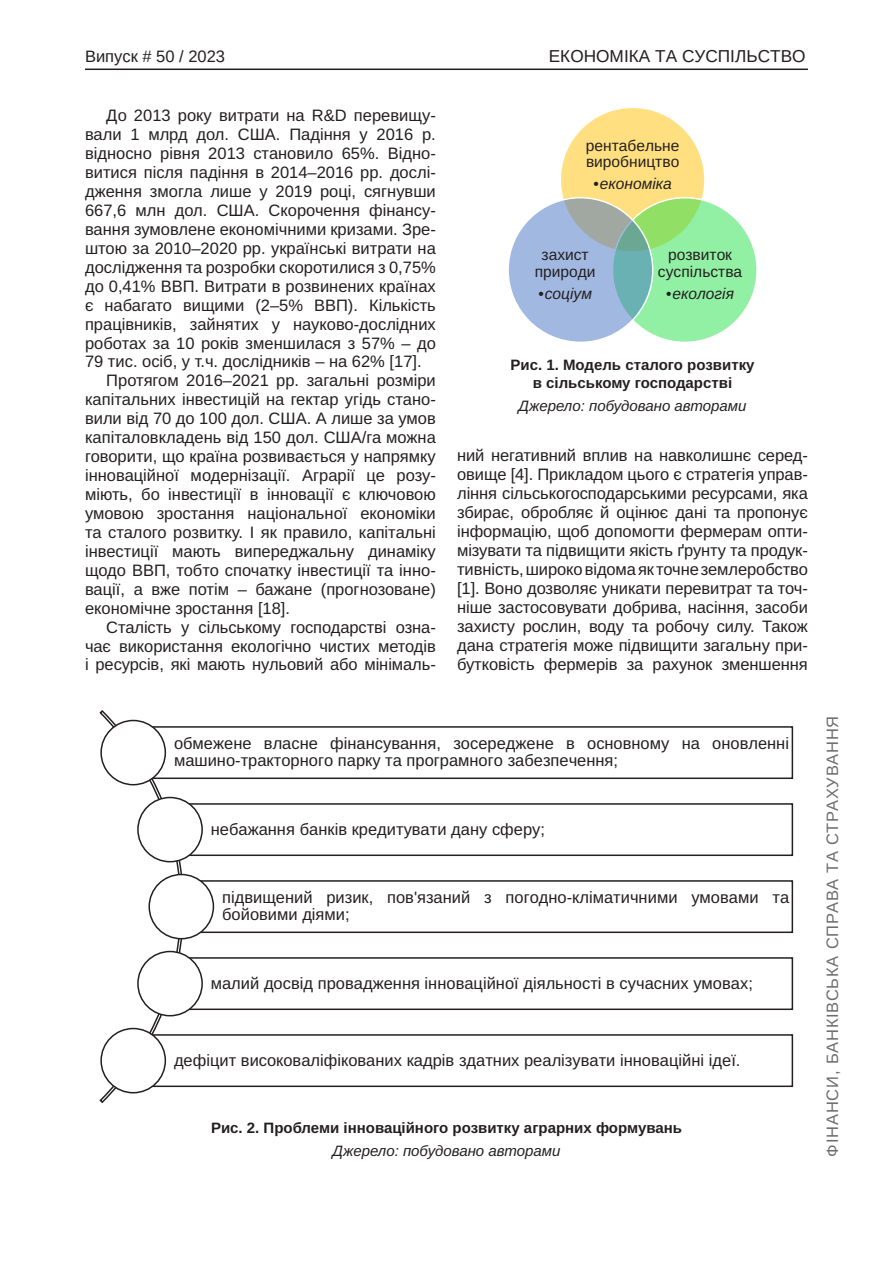
<style>
.page{position:relative;width:893px;height:1263px;background:#fff}
.page>*{position:absolute;margin:0;border:0;box-sizing:border-box;transform-origin:0 0}
.t1{font:17.25px "Arimo";color:#231f20}
.Текст_основной_G{font:16.5px/18.9px "Arimo";letter-spacing:-.005em;color:#231f20;text-align:justify}
.t2{font:16.5px/17.1px "Arimo Roman";color:#231f20}
.t3{font:16.5px "Arimo";letter-spacing:.05em;color:#6c6d70}
.t4{font:16.5px "Arimo";color:#231f20}
.t5{font:15.6px/16.2px "Arimo Roman";color:#231f20;text-align:center}
.t6{font:italic 15.6px "Arimo";color:#231f20}
.Рисунок_N{font:700 15px "Arimo";color:#231f20}
.Джерело{font:italic 15px "Arimo";color:#231f20}
.s1{font-family:"Arimo Roman";font-style:normal}
</style>
<div class="page">
<hr style="left:85px;top:69px;width:723px;height:1px;background:#231f20">
<div style="left:560px;top:107px;width:145px;height:145px;background:#ffdf80;border-radius:50%"></div>
<div style="left:612px;top:198px;width:145px;height:144px;background:#23e148;border-radius:50%;opacity:.5"></div>
<div style="left:508px;top:198px;width:145px;height:144px;background:#4472c4;border-radius:50%;opacity:.5"></div>
<svg style="left:99px;top:710px;width:111px;height:394px"></svg>
<div style="left:133px;top:727px;width:659px;height:51px;background:#fff"></div>
<div style="left:132px;top:726px;width:661px;height:53px;border:2px solid #231f20"></div>
<div style="left:101px;top:720px;width:64px;height:65px;background:#fff;border-radius:50%"></div>
<div style="left:100px;top:720px;width:66px;height:65px;border:2px solid #231f20;border-radius:50%"></div>
<div style="left:170px;top:804px;width:622px;height:51px;background:#fff"></div>
<div style="left:169px;top:803px;width:624px;height:53px;border:2px solid #231f20"></div>
<div style="left:138px;top:797px;width:64px;height:65px;background:#fff;border-radius:50%"></div>
<div style="left:137px;top:797px;width:66px;height:65px;border:2px solid #231f20;border-radius:50%"></div>
<div style="left:181px;top:881px;width:611px;height:51px;background:#fff"></div>
<div style="left:181px;top:880px;width:612px;height:53px;border:2px solid #231f20"></div>
<div style="left:149px;top:874px;width:64px;height:65px;background:#fff;border-radius:50%"></div>
<div style="left:148px;top:874px;width:66px;height:65px;border:2px solid #231f20;border-radius:50%"></div>
<div style="left:170px;top:958px;width:622px;height:51px;background:#fff"></div>
<div style="left:169px;top:957px;width:624px;height:53px;border:2px solid #231f20"></div>
<div style="left:138px;top:951px;width:64px;height:65px;background:#fff;border-radius:50%"></div>
<div style="left:137px;top:951px;width:66px;height:65px;border:2px solid #231f20;border-radius:50%"></div>
<div style="left:133px;top:1035px;width:659px;height:51px;background:#fff"></div>
<div style="left:132px;top:1034px;width:661px;height:53px;border:2px solid #231f20"></div>
<div style="left:101px;top:1028px;width:64px;height:65px;background:#fff;border-radius:50%"></div>
<div style="left:100px;top:1028px;width:66px;height:65px;border:2px solid #231f20;border-radius:50%"></div>
<p class="t4" style="left:85px;top:47px;width:142px">Випуск # 50 / 2023</p>
<p class="t1" style="left:549px;top:47px;width:258px">ЕКОНОМІКА ТА СУСПІЛЬСТВО</p>
<p class="Текст_основной_G" style="left:85px;top:106px;width:352px;text-indent:21px">До 2013 року витрати на R&amp;D перевищу&shy;вали 1 млрд дол. США. Падіння у 2016 р. відносно рівня 2013 становило 65%. Відно&shy;витися після падіння в 2014–2016 рр. дослі&shy;дження змогла лише у 2019 році, сягнувши 667,6 млн дол. США. Скорочення фінансу&shy;вання зумовлене економічними кризами. Зре&shy;штою за 2010–2020 рр. українські витрати на дослідження та розробки скоротилися з 0,75% до 0,41% ВВП. Витрати в розвинених країнах є набагато вищими (2–5% ВВП). Кількість працівників, зайнятих у науково-дослідних роботах за 10 років зменшилася з 57% – до 79 тис. осіб, у т.ч. дослідників – на 62% [17].</p>
<p class="Текст_основной_G" style="left:85px;top:372px;width:352px;text-indent:21px">Протягом 2016–2021 рр. загальні розміри капітальних інвестицій на гектар угідь стано&shy;вили від 70 до 100 дол. США. А лише за умов капіталовкладень від 150 дол. США/га можна говорити, що країна розвивається у напрямку інноваційної модернізації. Аграрії це розу&shy;міють, бо інвестиції в інновації є ключовою умовою зростання національної економіки та сталого розвитку. І як правило, капітальні інвестиції мають випереджальну динаміку щодо ВВП, тобто спочатку інвестиції та інно&shy;вації, а вже потім – бажане (прогнозоване) економічне зростання [18].</p>
<p class="Текст_основной_G" style="left:85px;top:618px;width:352px;text-indent:21px">Сталість у сільському господарстві озна&shy;чає використання екологічно чистих методів і ресурсів, які мають нульовий або мінімаль-</p>
<p class="t5" style="left:586px;top:138px;width:95px;text-align:left">рентабельне виробництво</p>
<p class="t6" style="left:593px;top:173px;width:80px"><span class="s1">•</span>економіка</p>
<p class="t5" style="left:535px;top:247px;width:62px">захист природи</p>
<p class="t6" style="left:538px;top:283px;width:55px"><span class="s1">•</span>соціум</p>
<p class="t5" style="left:658px;top:247px;width:86px">розвиток суспільства</p>
<p class="t6" style="left:666px;top:283px;width:69px"><span class="s1">•</span>екологія</p>
<p class="Рисунок_N" style="left:511px;top:354px;width:245px">Рис. 1. Модель сталого розвитку</p>
<p class="Рисунок_N" style="left:533px;top:373px;width:201px">в сільському господарстві</p>
<p class="Джерело" style="left:518px;top:396px;width:229px">Джерело: побудовано авторами</p>
<p class="Текст_основной_G" style="left:457px;top:446px;width:352px">ний негативний вплив на навколишнє серед&shy;овище [4]. Прикладом цього є стратегія управ&shy;ління сільськогосподарськими ресурсами, яка збирає, обробляє й оцінює дані та пропонує інформацію, щоб допомогти фермерам опти&shy;мізувати та підвищити якість ґрунту та продук&shy;тивність, широко відома як точне землеробство [1]. Воно дозволяє уникати перевитрат та точ&shy;ніше застосовувати добрива, насіння, засоби захисту рослин, воду та робочу силу. Також дана стратегія може підвищити загальну при&shy;бутковість фермерів за рахунок зменшення</p>
<p class="t2" style="left:174px;top:735px;width:616px">обмежене власне фінансування, зосереджене в основному на оновленні машино-тракторного парку та програмного забезпечення;</p>
<p class="t2" style="left:211px;top:821px;width:336px">небажання банків кредитувати дану сферу;</p>
<p class="t2" style="left:222px;top:889px;width:569px">підвищений ризик, пов'язаний з погодно-кліматичними умовами та бойовими діями;</p>
<p class="t2" style="left:211px;top:975px;width:544px">малий досвід провадження інноваційної діяльності в сучасних умовах;</p>
<p class="t2" style="left:174px;top:1052px;width:568px">дефіцит високоваліфікованих кадрів здатних реалізувати інноваційні ідеї.</p>
<p class="Рисунок_N" style="left:211px;top:1117px;width:472px">Рис. 2. Проблеми інноваційного розвитку аграрних формувань</p>
<p class="Джерело" style="left:332px;top:1140px;width:229px">Джерело: побудовано авторами</p>
<p class="t3" style="left:823px;top:1157px;width:442px;rotate:-90deg">ФІНАНСИ, БАНКІВСЬКА СПРАВА ТА СТРАХУВАННЯ</p>
</div>
